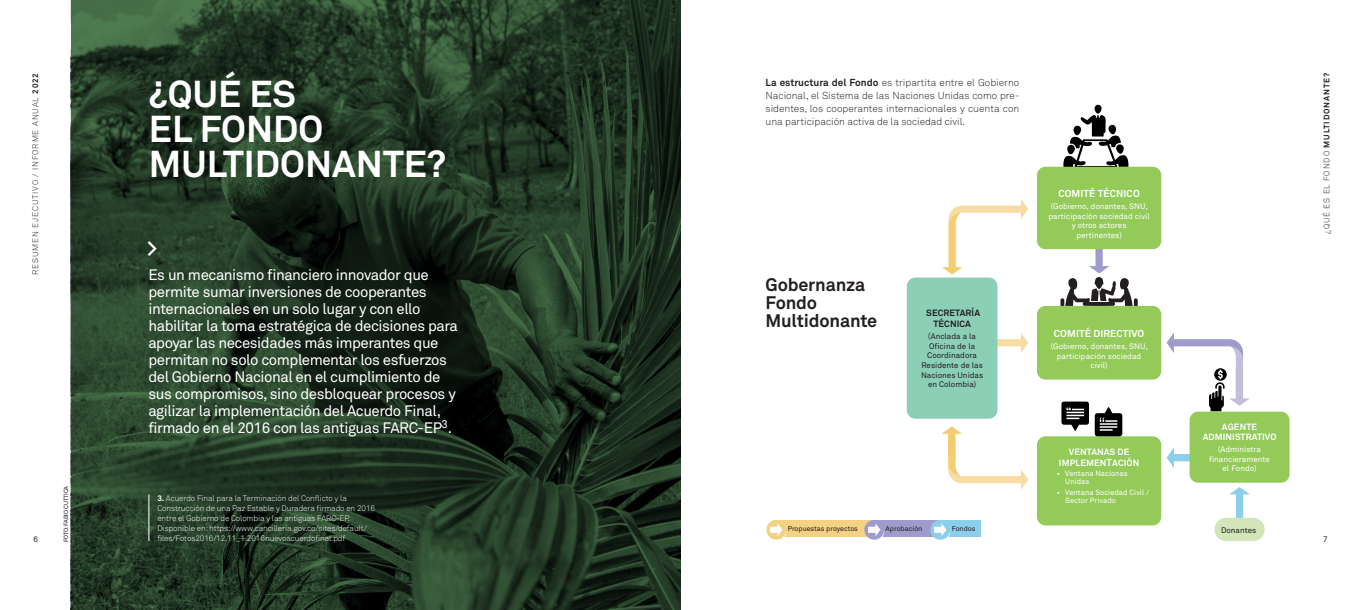
<style>
.page{position:relative;width:1361px;height:610px;background:#fff}
.page>*{position:absolute;margin:0;border:0;box-sizing:border-box;transform-origin:0 0}
._1_Titulo{font:700 37px/35px "Akkurat Std";color:#fff}
._04_Viñeta{font:700 23px "Akkurat Std";color:#fff}
._1_Titulo-2{font:700 18px/18px "Akkurat Std";letter-spacing:-.01em;color:#231f20}
._2_Entradilla_y_Dest{font:15px/17px "Akkurat Std";letter-spacing:-.03em;color:#fff}
._3_Texto_General{font:300 10px/13px "Akkurat Std";color:#231f20;text-align:justify}
.Grafico_text1{font:700 10px "Akkurat Std";letter-spacing:.01em;color:#fff}
.Grafico_text1-2{font:700 9px/10.8px "Akkurat Std";letter-spacing:.01em;color:#fff;text-align:center}
.Grafico_text1-3{font:700 9px/10.8px "Akkurat Std";letter-spacing:.01em;color:#231f20;text-align:center}
._05_Cita{font:300 8px/10px "Akkurat Std";letter-spacing:-.01em;color:#fff}
.Grafico_text1-4{font:8px/9.6px "Akkurat Std";color:#fff;text-align:center}
.Grafico_text1-5{font:8px/9.6px "Akkurat Std";color:#231f20;text-align:center}
.t1{font:300 8px "Akkurat Std";letter-spacing:.11em;color:#231f20}
.t2{font:7.5px/8px "Akkurat Std";color:#fff}
.Grafico_tex_convent{font:7px "Akkurat Std";color:#231f20}
._2_Entradilla_y_Dest-2{font:6px "Akkurat Std";letter-spacing:-.03em;color:#231f20}
.s1{font-weight:700}
.s2{font-size:10px}
</style>
<div class="page">
<svg style="left:71px;top:0;width:609px;height:609px;background:#213623"></svg>
<hr style="left:149px;top:494px;width:1px;height:47px;background:#fff">
<div style="left:776px;top:519px;width:96px;height:17px;background:#f5d183"></div>
<div style="left:874px;top:519px;width:65px;height:17px;background:#9f9bcc"></div>
<svg style="left:864px;top:519px;width:20px;height:20px"></svg>
<svg style="left:868px;top:520px;width:16px;height:20px"></svg>
<div style="left:940px;top:519px;width:41px;height:17px;background:#8ccfea"></div>
<svg style="left:930px;top:519px;width:20px;height:20px"></svg>
<svg style="left:934px;top:520px;width:16px;height:20px"></svg>
<svg style="left:765px;top:520px;width:21px;height:21px"></svg>
<div style="left:766px;top:519px;width:20px;height:20px;background:#f5d183;border-radius:50%"></div>
<svg style="left:770px;top:523px;width:12px;height:13px"></svg>
<svg style="left:1063px;top:115px;width:65px;height:52px"></svg>
<div style="left:1094px;top:105px;width:7px;height:9px;background:#000001;border-radius:3px"></div>
<div style="left:1037px;top:306px;width:124px;height:73px;background:#93ca58;border-radius:9px"></div>
<svg style="left:1166px;top:447px;width:23px;height:21px"></svg>
<svg style="left:1229px;top:487px;width:21px;height:30px"></svg>
<svg style="left:997px;top:332px;width:31px;height:21px"></svg>
<div style="left:1037px;top:167px;width:124px;height:82px;background:#93ca58;border-radius:9px"></div>
<div style="left:1037px;top:436px;width:124px;height:89px;background:#93ca58;border-radius:9px"></div>
<div style="left:1189px;top:411px;width:100px;height:71px;background:#93ca58;border-radius:9px"></div>
<div style="left:907px;top:277px;width:90px;height:141px;background:#8ccfb7;border-radius:9px"></div>
<div style="left:1214px;top:517px;width:50px;height:24px;background:#d2e6b9;border-radius:11px"></div>
<svg style="left:942px;top:199px;width:86px;height:75px"></svg>
<svg style="left:1060px;top:249px;width:77px;height:57px"></svg>
<svg style="left:1061px;top:401px;width:61px;height:35px"></svg>
<svg style="left:1166px;top:332px;width:83px;height:79px"></svg>
<svg style="left:941px;top:426px;width:87px;height:64px"></svg>
<p class="_1_Titulo" style="left:149px;top:76px;width:149px">¿QUÉ ES</p>
<p class="_1_Titulo" style="left:149px;top:111px;width:299px">EL FONDO<br>MULTIDONANTE?</p>
<p class="t1" style="left:1321px;top:234px;width:163px;rotate:-90deg">¿QUÉ ES EL FONDO <span class="s1">MULTIDONANTE?</span></p>
<p class="t1" style="left:31px;top:275px;width:203px;rotate:-90deg">RESUMEN EJECUTIVO / INFORME ANUAL <span class="s1">2022</span></p>
<p class="_3_Texto_General" style="left:765px;top:76px;width:255px"><span class="s1">La estructura del Fondo</span> es tripartita entre el Gobierno Nacional, el Sistema de las Naciones Unidas como pre&shy;sidentes, los cooperantes internacionales y cuenta con una participación activa de la sociedad civil.</p>
<p class="Grafico_text1" style="left:1058px;top:187px;width:83px">COMITÉ TÉCNICO</p>
<p class="Grafico_text1-4" style="left:1048px;top:201px;width:103px">(Gobierno, donantes, SNU, participación sociedad civil y otros actores pertinentes)</p>
<p class="_04_Viñeta" style="left:147px;top:234px;width:12px">&gt;</p>
<p class="_2_Entradilla_y_Dest" style="left:148px;top:266px;width:311px">Es un mecanismo financiero innovador que permite sumar inversiones de cooperantes internacionales en un solo lugar y con ello habilitar la toma estratégica de decisiones para apoyar las necesidades más imperantes que permitan no solo complementar los esfuerzos del Gobierno Nacional en el cumplimiento de sus compromisos, sino desbloquear procesos y agilizar la implementación del Acuerdo Final, firmado en el 2016 con las antiguas FARC-EP<sup>3</sup>.</p>
<p class="_1_Titulo-2" style="left:765px;top:275px;width:113px">Gobernanza<br>Fondo<br>Multidonante</p>
<p class="Grafico_text1-3" style="left:926px;top:307px;width:55px">SECRETARÍA<br>TÉCNICA</p>
<p class="Grafico_text1-5" style="left:921px;top:331px;width:64px">(Anclada a la<br>Oficina de la<br>Coordinadora<br>Residente de las<br>Naciones Unidas en Colombia)</p>
<p class="Grafico_text1" style="left:1054px;top:327px;width:92px">COMITÉ DIRECTIVO</p>
<p class="Grafico_text1-4" style="left:1051px;top:341px;width:98px">(Gobierno, donantes, SNU, participación sociedad civil)</p>
<p class="Grafico_text1-2" style="left:1202px;top:422px;width:75px;line-height:9.6px">AGENTE<br>ADMINISTRATIVO</p>
<p class="Grafico_text1-4" style="left:1209px;top:444px;width:62px">(Administra financieramente el Fondo)</p>
<p class="Grafico_text1-2" style="left:1059px;top:446px;width:82px">VENTANAS DE<br>IMPLEMEN<span class="s2">T</span>ACIÓN</p>
<p class="t2" style="left:1065px;top:469px;width:64px;text-indent:-9px">• Ventana Naciones<br>Unidas</p>
<p class="t2" style="left:1065px;top:488px;width:85px;text-indent:-9px">• Ventana Sociedad Civil /<br>Sector Privado</p>
<p class="_2_Entradilla_y_Dest-2" style="left:62px;top:542px;width:58px;rotate:-90deg">FOTO: FABIO CUTTICA</p>
<p class="_05_Cita" style="left:157px;top:492px;width:219px"><span class="s1">3.</span> Acuerdo Final para la Terminación del Conflicto y la Construcción de una Paz Estable y Duradera firmado en 2016 entre el Gobierno de Colombia y las antiguas FARC-EP.<br>Disponible en: https://www.cancilleria.gov.co/sites/default/ files/Fotos2016/12.11_1.2016nuevoacuerdofinal.pdf</p>
<p class="Grafico_tex_convent" style="left:787px;top:524px;width:72px">Propuestas proyectos</p>
<p class="Grafico_tex_convent" style="left:885px;top:524px;width:38px">Aprobación</p>
<p class="Grafico_tex_convent" style="left:951px;top:524px;width:25px">Fondos</p>
<p class="Grafico_text1-5" style="left:1221px;top:525px;width:37px">Donantes</p>
<p class="Grafico_text1-5" style="left:33px;top:533px;width:6px">6</p>
<p class="Grafico_text1-5" style="left:1323px;top:533px;width:6px">7</p>
</div>
